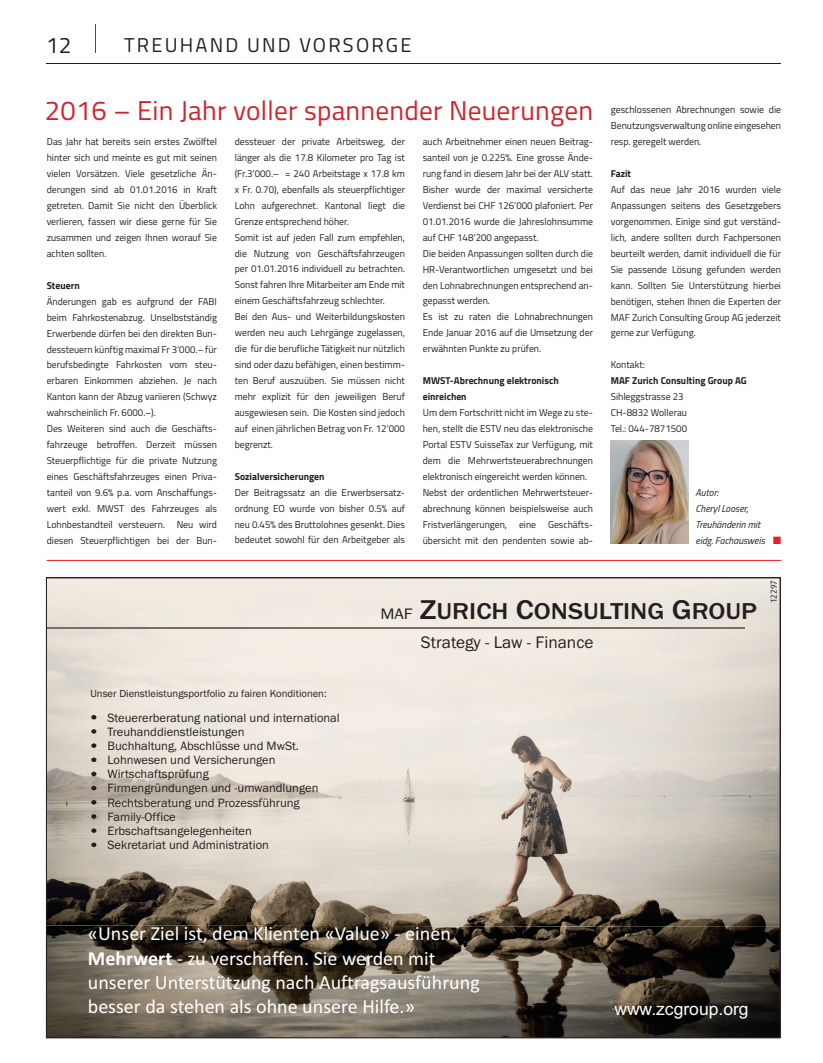
<style>
.page{position:relative;width:823px;height:1063px;background:#fff}
.page>*{position:absolute;margin:0;border:0;box-sizing:border-box;transform-origin:0 0}
.t1{font:27.25px "Titillium";letter-spacing:.01em;color:#d1232a}
.t2{font:500 23.88px "Franklin Gothic";color:#231f20;scale:1.11 1}
.t3{font:22.5px "Titillium";color:#231f20}
.t4{font:20px/24.4px "Calibri";color:#fff}
.t5{font:20px "Titillium";letter-spacing:.11em;color:#231f20}
.t6{font:17.5px "Arial";color:#fff}
.t7{font:17.38px "Franklin Gothic";color:#231f20}
.t8{font:12.5px/14.1px "Franklin Gothic";color:#231f20}
.t9{font:10.62px "Franklin Gothic";color:#231f20}
.t10{font:10.62px "Zapf Dingbats ITC";color:#ee1d23}
.t11{font:10px/16px "Titillium";color:#231f20}
.t12{font:700 10px/16px "Titillium";color:#231f20}
.t13{font:italic 10px/16px "Titillium";color:#231f20}
.t14{font:8.75px "Dax";color:#231f20}
.s1{font-weight:400;font-size:15.75px}
.s2{font-size:28.12px}
.s3{font-weight:700}
</style>
<div class="page">
<hr style="left:46px;top:63px;width:734px;height:1px;background:#231f20">
<svg style="left:95px;top:25px;width:1px;height:28px"></svg>
<hr style="left:47px;top:560px;width:733px;height:1px;background:#ee1d23">
<img style="left:48px;top:927px;width:729px;height:109px">
<img style="left:48px;top:581px;width:603px;height:346px">
<img style="left:650px;top:583px;width:127px;height:344px">
<hr style="left:46px;top:627px;width:698px;height:2px;background:#806a63">
<svg style="left:91px;top:715px;width:5px;height:5px"></svg>
<svg style="left:91px;top:729px;width:5px;height:5px"></svg>
<svg style="left:91px;top:743px;width:5px;height:5px"></svg>
<svg style="left:91px;top:758px;width:5px;height:4px"></svg>
<svg style="left:91px;top:772px;width:5px;height:4px"></svg>
<svg style="left:91px;top:786px;width:5px;height:4px"></svg>
<svg style="left:91px;top:800px;width:5px;height:5px"></svg>
<svg style="left:91px;top:814px;width:5px;height:5px"></svg>
<svg style="left:91px;top:828px;width:5px;height:5px"></svg>
<svg style="left:91px;top:843px;width:5px;height:4px"></svg>
<img style="left:610px;top:440px;width:78px;height:104px">
<h3 class="t3" style="left:46px;top:28px;width:27px">12</h3>
<h3 class="t5" style="left:124px;top:30px;width:288px">TREUHAND UND VORSORGE</h3>
<h1 class="t1" style="left:45px;top:90px;width:549px">2016 – Ein Jahr voller spannender Neuerungen</h1>
<p class="t11" style="left:47px;top:133px;width:172px;text-align:justify">Das Jahr hat bereits sein erstes Zwölftel hinter sich und meinte es gut mit seinen vielen Vorsätzen. Viele gesetzliche Än&shy;derungen sind ab 01.01.2016 in Kraft getreten. Damit Sie nicht den Überblick verlieren, fassen wir diese gerne für Sie zusammen und zeigen Ihnen worauf Sie achten sollten.</p>
<p class="t12" style="left:47px;top:277px;width:34px">Steuern</p>
<p class="t11" style="left:47px;top:293px;width:172px">Änderungen gab es aufgrund der FABI beim Fahrkostenabzug. Unselbstständig Erwerbende dürfen bei den direkten Bun&shy;dessteuern künftig maximal Fr 3‘000.– für berufsbedingte Fahrkosten vom steu&shy;erbaren Einkommen abziehen. Je nach Kanton kann der Abzug variieren (Schwyz wahrscheinlich Fr. 6000.–).<br>Des Weiteren sind auch die Geschäfts&shy;fahrzeuge betroffen. Derzeit müssen Steuerpflichtige für die private Nutzung eines Geschäftsfahrzeuges einen Priva&shy;tanteil von 9.6% p.a. vom Anschaffungs&shy;wert exkl. MWST des Fahrzeuges als Lohnbestandteil versteuern. Neu wird diesen Steuerpflichtigen bei der Bun-</p>
<p class="t11" style="left:234px;top:133px;width:172px">dessteuer der private Arbeitsweg, der länger als die 17.8 Kilometer pro Tag ist (Fr.3‘000.– = 240 Arbeitstage x 17.8 km x Fr. 0.70), ebenfalls als steuerpflichtiger Lohn aufgerechnet. Kantonal liegt die Grenze entsprechend höher.<br>Somit ist auf jeden Fall zum empfehlen, die Nutzung von Geschäftsfahrzeugen per 01.01.2016 individuell zu betrachten.<br>Sonst fahren Ihre Mitarbeiter am Ende mit einem Geschäftsfahrzeug schlechter.<br>Bei den Aus- und Weiterbildungskosten werden neu auch Lehrgänge zugelassen, die für die berufliche Tätigkeit nur nützlich sind oder dazu befähigen, einen bestimm&shy;ten Beruf auszuüben. Sie müssen nicht mehr explizit für den jeweiligen Beruf ausgewiesen sein. Die Kosten sind jedoch auf einen jährlichen Betrag von Fr. 12‘000 begrenzt.</p>
<p class="t12" style="left:234px;top:468px;width:91px">Sozialversicherungen</p>
<p class="t11" style="left:234px;top:484px;width:172px;text-align:justify">Der Beitragssatz an die Erwerbsersatz&shy;ordnung EO wurde von bisher 0.5% auf neu 0.45% des Bruttolohnes gesenkt. Dies bedeutet sowohl für den Arbeitgeber als</p>
<p class="t11" style="left:422px;top:133px;width:172px">auch Arbeitnehmer einen neuen Beitrag&shy;santeil von je 0.225%. Eine grosse Ände&shy;rung fand in diesem Jahr bei der ALV statt.<br>Bisher wurde der maximal versicherte Verdienst bei CHF 126‘000 plafoniert. Per 01.01.2016 wurde die Jahreslohnsumme auf CHF 148‘200 angepasst.<br>Die beiden Anpassungen sollten durch die HR-Verantwortlichen umgesetzt und bei den Lohnabrechnungen entsprechend an&shy;gepasst werden.<br>Es ist zu raten die Lohnabrechnungen Ende Januar 2016 auf die Umsetzung der erwähnten Punkte zu prüfen.</p>
<p class="t12" style="left:422px;top:372px;width:137px">MWST-Abrechnung elektronisch einreichen</p>
<p class="t11" style="left:422px;top:404px;width:172px">Um dem Fortschritt nicht im Wege zu ste&shy;hen, stellt die ESTV neu das elektronische Portal ESTV SuisseTax zur Verfügung, mit dem die Mehrwertsteuerabrechnungen elektronisch eingereicht werden können.<br>Nebst der ordentlichen Mehrwertsteuer&shy;abrechnung können beispielsweise auch Fristverlängerungen, eine Geschäfts&shy;übersicht mit den pendenten sowie ab-</p>
<p class="t11" style="left:610px;top:101px;width:172px;text-align:justify">geschlossenen Abrechnungen sowie die Benutzungsverwaltung online eingesehen resp. geregelt werden.</p>
<p class="t12" style="left:610px;top:165px;width:22px">Fazit</p>
<p class="t11" style="left:610px;top:181px;width:172px;text-align:justify">Auf das neue Jahr 2016 wurden viele Anpassungen seitens des Gesetzgebers vorgenommen. Einige sind gut verständ&shy;lich, andere sollten durch Fachpersonen beurteilt werden, damit individuell die für Sie passende Lösung gefunden werden kann. Sollten Sie Unterstützung hierbei benötigen, stehen Ihnen die Experten der MAF Zurich Consulting Group AG jederzeit gerne zur Verfügung.</p>
<p class="t11" style="left:610px;top:356px;width:36px">Kontakt:</p>
<p class="t12" style="left:610px;top:372px;width:137px">MAF Zurich Consulting Group AG</p>
<p class="t11" style="left:610px;top:388px;width:78px">Sihleggstrasse 23<br>CH-8832 Wollerau<br>Tel.: 044-7871500</p>
<p class="t13" style="left:695px;top:484px;width:71px">Autor:<br>Cheryl Looser,<br>Treuhänderin mit eidg. Fachausweis</p>
<p class="t10" style="left:772px;top:535px;width:9px">■</p>
<p class="t9" style="left:90px;top:687px;width:237px">Unser Dienstleistungsportfolio zu fairen Konditionen:</p>
<p class="t8" style="left:107px;top:711px;width:234px">Steuererberatung national und international<br>Treuhanddienstleistungen<br>Buchhaltung, Abschlüsse und MwSt.<br>Lohnwesen und Versicherungen<br>Wirtschaftsprüfung<br>Firmengründungen und -umwandlungen<br>Rechtsberatung und Prozessführung<br>Family-Office<br>Erbschaftsangelegenheiten<br>Sekretariat und Administration</p>
<h2 class="t2" style="left:380px;top:596px;width:340px"><span class="s1">MAF</span> <span class="s2">Z</span>URICH <span class="s2">C</span>ONSULTING <span class="s2">G</span>ROUP</h2>
<h3 class="t7" style="left:420px;top:631px;width:174px">Strategy - Law - Finance</h3>
<p class="t14" style="left:768px;top:603px;width:25px;rotate:-90deg">12297</p>
<h3 class="t4" style="left:88px;top:921px;width:393px">«Unser Ziel ist, dem Klienten «Value» - einen <span class="s3">Mehrwert</span> - zu verschaffen. Sie werden mit unserer Unterstützung nach Auftragsausführung besser da stehen als ohne unsere Hilfe.»</h3>
<h3 class="t6" style="left:614px;top:997px;width:136px">www.zcgroup.org</h3>
</div>
